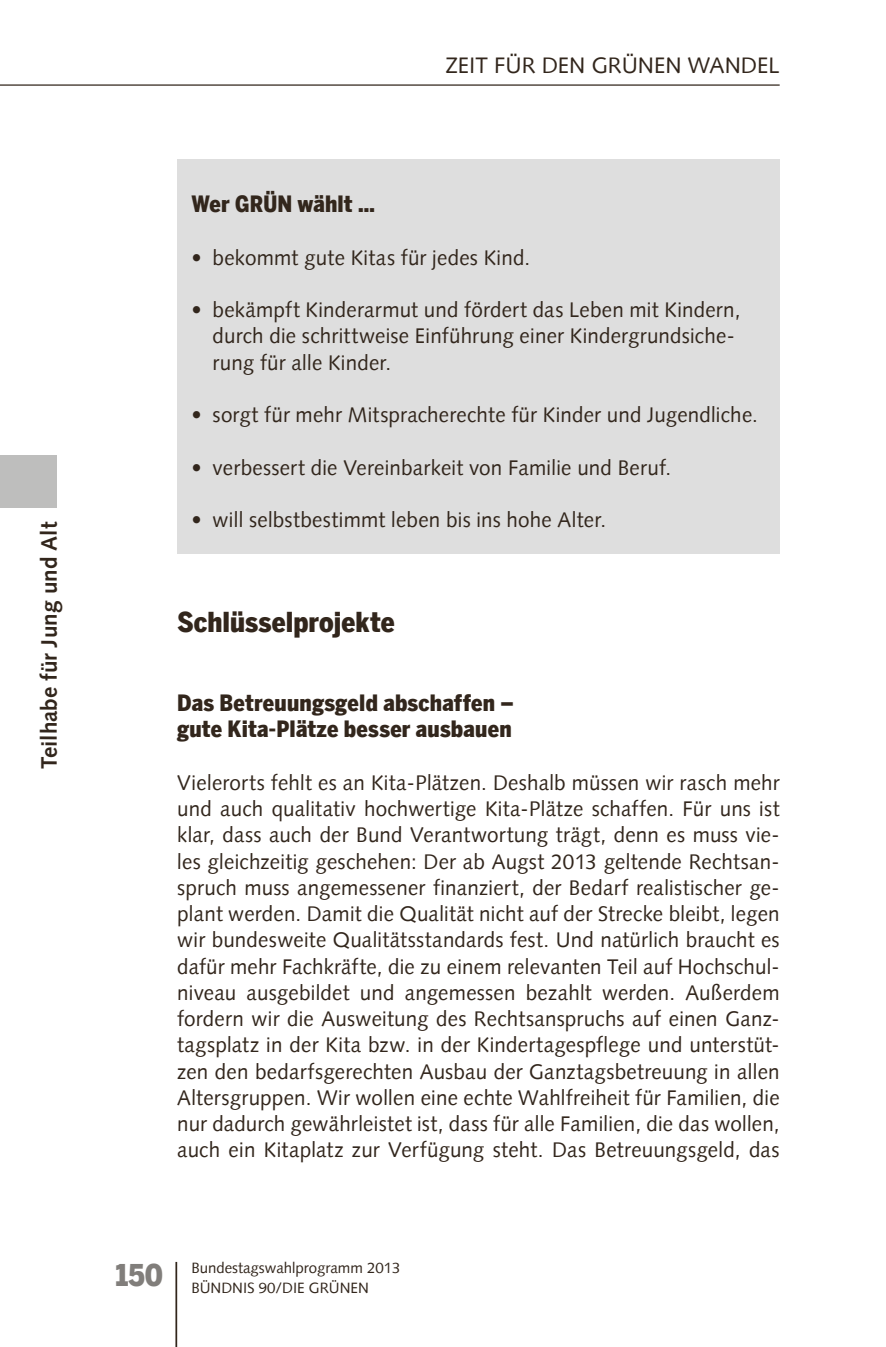
<style>
.page{position:relative;width:886px;height:1347px;background:#fff}
.page>*{position:absolute;margin:0;border:0;box-sizing:border-box;transform-origin:0 0}
.t1{font:900 30px "Benton Sans Cond";color:#817e7b}
.t2{font:900 27.5px "Benton Sans Cond";color:#32261c}
.t3{font:900 22.5px/26.2px "Benton Sans Cond";letter-spacing:.01em;color:#32261c}
.t4{font:22.5px "Gruene Syntax";color:#32261c}
.t5{font:700 22.5px "Gruene Syntax";color:#32261c}
.t6{font:21.25px/26.2px "Gruene Syntax";letter-spacing:.01em;color:#32261c}
.t7{font:15px/20px "Gruene Syntax";color:#32261c}
</style>
<div class="page">
<div style="left:0;top:455px;width:57px;height:52px;background:#bebebd"></div>
<div style="left:177px;top:159px;width:603px;height:394px;background:#dedede"></div>
<hr style="left:175px;top:1261px;width:2px;height:85px;background:#32261c">
<hr style="left:0;top:84px;width:780px;height:2px;background:#32261c">
<p class="t5" style="left:36px;top:768px;width:248px;rotate:-90deg">Teilhabe für Jung und Alt</p>
<p class="t4" style="left:445px;top:52px;width:336px">Zeit für den grünen Wandel</p>
<p class="t3" style="left:191px;top:191px;width:185px">Wer GRÜN wählt …</p>
<p class="t6" style="left:191px;top:244px;width:340px">• bekommt gute Kitas für jedes Kind.</p>
<p class="t6" style="left:213px;top:297px;width:529px;text-indent:-21px">• bekämpft Kinderarmut und fördert das Leben mit Kindern, durch die schrittweise Einführung einer Kindergrundsiche&shy;rung für alle Kinder.</p>
<p class="t6" style="left:191px;top:402px;width:568px">• sorgt für mehr Mitspracherechte für Kinder und Jugendliche.</p>
<p class="t6" style="left:191px;top:454px;width:481px">• verbessert die Vereinbarkeit von Familie und Beruf.</p>
<p class="t6" style="left:191px;top:507px;width:416px">• will selbstbestimmt leben bis ins hohe Alter.</p>
<p class="t2" style="left:177px;top:606px;width:219px">Schlüsselprojekte</p>
<p class="t3" style="left:177px;top:689px;width:338px">Das Betreuungsgeld abschaffen – gute Kita-Plätze besser ausbauen</p>
<p class="t6" style="left:177px;top:769px;width:604px;text-align:justify">Vielerorts fehlt es an Kita-Plätzen. Deshalb müssen wir rasch mehr und auch qualitativ hochwertige Kita-Plätze schaffen. Für uns ist klar, dass auch der Bund Verantwortung trägt, denn es muss vie&shy;les gleichzeitig geschehen: Der ab Augst 2013 geltende Rechtsan&shy;spruch muss angemessener finanziert, der Bedarf realistischer ge&shy;plant werden. Damit die Qualität nicht auf der Strecke bleibt, legen wir bundesweite Qualitätsstandards fest. Und natürlich braucht es dafür mehr Fachkräfte, die zu einem relevanten Teil auf Hochschul&shy;niveau ausgebildet und angemessen bezahlt werden. Außerdem fordern wir die Ausweitung des Rechtsanspruchs auf einen Ganz&shy;tagsplatz in der Kita bzw. in der Kindertagespflege und unterstüt&shy;zen den bedarfsgerechten Ausbau der Ganztagsbetreuung in allen Altersgruppen. Wir wollen eine echte Wahlfreiheit für Familien, die nur dadurch gewährleistet ist, dass für alle Familien, die das wollen, auch ein Kitaplatz zur Verfügung steht. Das Betreuungsgeld, das</p>
<h1 class="t1" style="left:116px;top:1256px;width:49px">150</h1>
<p class="t7" style="left:191px;top:1258px;width:211px">Bundestagswahlprogramm 2013<br>BÜNDNI</p>
<p class="t7" style="left:247px;top:1277px;width:43px">S 90/DIE</p>
<p class="t7" style="left:309px;top:1277px;width:11px">GRÜNEN</p>
</div>
